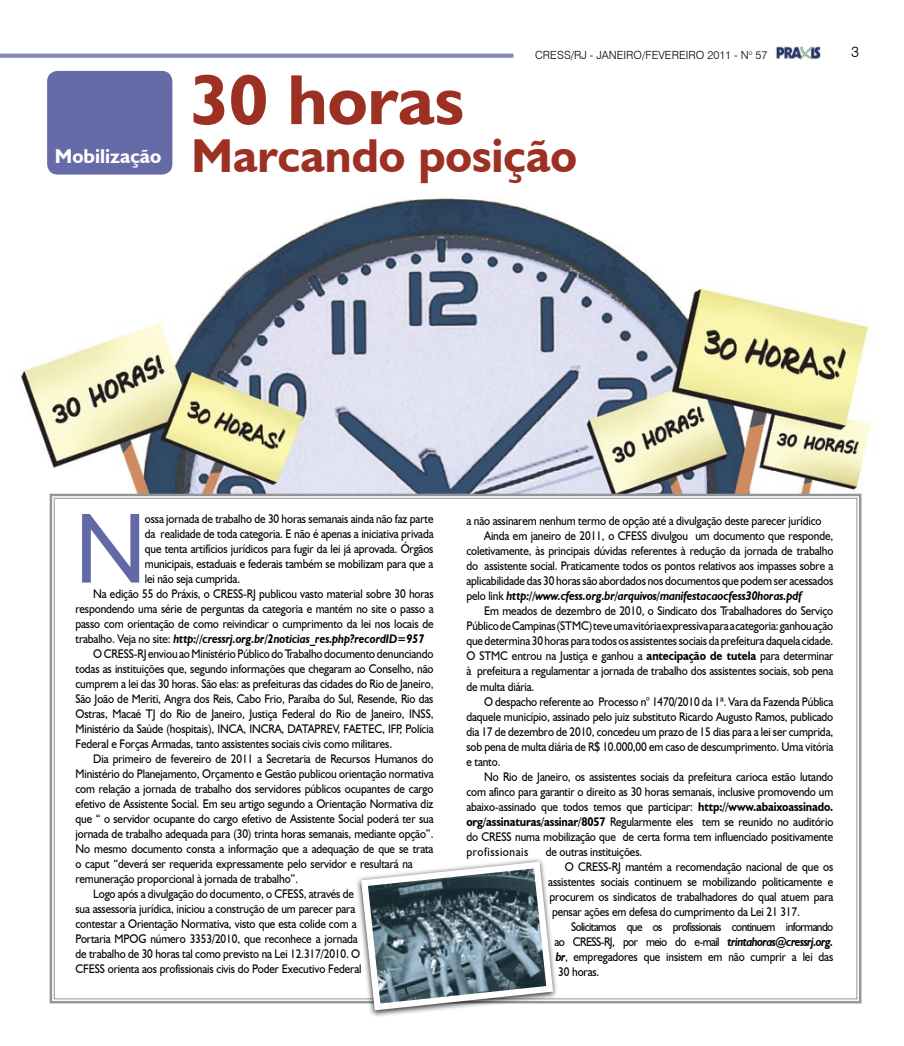
<style>
.page{position:relative;width:904px;height:1046px;background:#fff}
.page>*{position:absolute;margin:0;border:0;box-sizing:border-box;transform-origin:0 0}
.t1{font:100.38px "Humanist 521 BT";color:#6369a6;scale:.9 1}
.t2{font:700 71.25px "Humanist 521 BT";color:#9c3123}
.t3{font:700 47.5px "Humanist 521 BT";color:#9c3123}
.t4{font:700 20px "Humanist 521 BT";color:#fff}
.t5{font:300 15px "Swiss 721 BT";color:#000}
.t6{font:12.5px "Humanist 521 BT";letter-spacing:-.01em;color:#000;scale:.9 1}
.t7{font:italic 700 12.5px "Humanist 521 BT";letter-spacing:-.01em;color:#000;scale:.9 1}
.t8{font:12.5px "Humanist 521 BT";letter-spacing:-.05em;color:#000;scale:.9 1}
.t9{font:12.5px "Humanist 521 BT";letter-spacing:.05em;color:#000;scale:.9 1}
.t10{font:300 11.25px "Swiss 721 BT";color:#000}
.s1{font-weight:400;font-style:normal}
.s2{font-weight:700}
.s3{font-weight:700;font-style:italic}
</style>
<div class="page">
<img style="left:775px;top:46px;width:45px;height:14px">
<hr style="left:0;top:54px;width:513px;height:3px;background:#8788ba">
<img style="left:21px;top:198px;width:851px;height:294px">
<svg style="left:49px;top:492px;width:813px;height:512px"></svg>
<div style="left:47px;top:71px;width:125px;height:103px;background:#646ba7;border-radius:11px"></div>
<div style="left:354px;top:857px;width:210px;height:166px;background:#fff"></div>
<svg style="left:357px;top:859px;width:199px;height:154px"></svg>
<h2 class="t2" style="left:190px;top:55px;width:275px">30 horas</h2>
<p class="t10" style="left:535px;top:48px;width:234px">CRESS/RJ - JANEIRO/FEVEREIRO 2011 - N<sup>o</sup> 57</p>
<p class="t5" style="left:851px;top:43px;width:9px">3</p>
<h3 class="t4" style="left:55px;top:144px;width:108px">Mobilização</h3>
<h3 class="t3" style="left:191px;top:126px;width:387px">Marcando posição</h3>
<h1 class="t1" style="left:75px;top:486px;width:80px">N</h1>
<p class="t6" style="left:145px;top:510px;width:322px">ossa jornada de trabalho de 30 horas semanais ainda não faz parte</p>
<p class="t6" style="left:145px;top:525px;width:322px">da realidade de toda categoria. E não é apenas a iniciativa privada</p>
<p class="t6" style="left:145px;top:540px;width:322px">que tenta artifícios jurídicos para fugir da lei já aprovada. Órgãos</p>
<p class="t6" style="left:145px;top:555px;width:322px">municipais, estaduais e federais também se mobilizam para que a</p>
<p class="t6" style="left:145px;top:570px;width:107px">lei não seja cumprida.</p>
<p class="t6" style="left:93px;top:585px;width:379px">Na edição 55 do Práxis, o CRESS-RJ publicou vasto material sobre 30 horas</p>
<p class="t6" style="left:75px;top:600px;width:399px">respondendo uma série de perguntas da categoria e mantém no site o passo a</p>
<p class="t6" style="left:75px;top:615px;width:399px">passo com orientação de como reivindicar o cumprimento da lei nos locais de</p>
<p class="t7" style="left:75px;top:630px;width:389px"><span class="s1">trabalho. Veja no site:</span> http://cressrj.org.br/2noticias_res.php?recordID=957</p>
<p class="t6" style="left:93px;top:645px;width:379px">O CRESS-RJ enviou ao Ministério Público do Trabalho documento denunciando</p>
<p class="t6" style="left:75px;top:660px;width:399px">todas as instituições que, segundo informações que chegaram ao Conselho, não</p>
<p class="t6" style="left:75px;top:675px;width:399px">cumprem a lei das 30 horas. São elas: as prefeituras das cidades do Rio de Janeiro,</p>
<p class="t6" style="left:75px;top:690px;width:399px">São João de Meriti, Angra dos Reis, Cabo Frio, Paraíba do Sul, Resende, Rio das</p>
<p class="t6" style="left:75px;top:705px;width:399px">Ostras, Macaé TJ do Rio de Janeiro, Justiça Federal do Rio de Janeiro, INSS,</p>
<p class="t6" style="left:75px;top:720px;width:399px">Ministério da Saúde (hospitais), INCA, INCRA, DATAPREV, FAETEC, IFP, Polícia</p>
<p class="t6" style="left:75px;top:735px;width:353px">Federal e Forças Armadas, tanto assistentes sociais civis como militares.</p>
<p class="t6" style="left:93px;top:750px;width:379px">Dia primeiro de fevereiro de 2011 a Secretaria de Recursos Humanos do</p>
<p class="t6" style="left:75px;top:765px;width:399px">Ministério do Planejamento, Orçamento e Gestão publicou orientação normativa</p>
<p class="t6" style="left:75px;top:780px;width:399px">com relação a jornada de trabalho dos servidores públicos ocupantes de cargo</p>
<p class="t6" style="left:75px;top:795px;width:399px">efetivo de Assistente Social. Em seu artigo segundo a Orientação Normativa diz</p>
<p class="t6" style="left:75px;top:810px;width:399px">que “ o servidor ocupante do cargo efetivo de Assistente Social poderá ter sua</p>
<p class="t6" style="left:75px;top:825px;width:399px">jornada de trabalho adequada para (30) trinta horas semanais, mediante opção”.</p>
<p class="t6" style="left:75px;top:840px;width:399px">No mesmo documento consta a informação que a adequação de que se trata</p>
<p class="t6" style="left:75px;top:855px;width:376px">o caput “deverá ser requerida expressamente pelo servidor e resultará na</p>
<p class="t6" style="left:75px;top:870px;width:249px">remuneração proporcional à jornada de trabalho”.</p>
<p class="t6" style="left:93px;top:885px;width:291px">Logo após a divulgação do documento, o CFESS, através de</p>
<p class="t6" style="left:75px;top:900px;width:312px">sua assessoria jurídica, iniciou a construção de um parecer para</p>
<p class="t6" style="left:75px;top:915px;width:314px">contestar a Orientação Normativa, visto que esta colide com a</p>
<p class="t6" style="left:75px;top:930px;width:315px">Portaria MPOG número 3353/2010, que reconhece a jornada</p>
<p class="t6" style="left:75px;top:945px;width:318px">de trabalho de 30 horas tal como previsto na Lei 12.317/2010. O</p>
<p class="t6" style="left:75px;top:960px;width:319px">CFESS orienta aos profissionais civis do Poder Executivo Federal</p>
<p class="t6" style="left:466px;top:513px;width:396px">a não assinarem nenhum termo de opção até a divulgação deste parecer jurídico</p>
<p class="t6" style="left:484px;top:528px;width:389px">Ainda em janeiro de 2011, o CFESS divulgou um documento que responde,</p>
<p class="t6" style="left:466px;top:543px;width:409px">coletivamente, às principais dúvidas referentes à redução da jornada de trabalho</p>
<p class="t6" style="left:466px;top:558px;width:409px">do assistente social. Praticamente todos os pontos relativos aos impasses sobre a</p>
<p class="t6" style="left:466px;top:573px;width:409px">aplicabilidade das 30 horas são abordados nos documentos que podem ser acessados</p>
<p class="t7" style="left:466px;top:588px;width:374px"><span class="s1">pelo link</span> http://www.cfess.org.br/arquivos/manifestacaocfess30horas.pdf</p>
<p class="t6" style="left:484px;top:603px;width:389px">Em meados de dezembro de 2010, o Sindicato dos Trabalhadores do Serviço</p>
<p class="t6" style="left:466px;top:618px;width:409px">Público de Campinas (STMC) teve uma vitória expressiva para a categoria: ganhou ação</p>
<p class="t6" style="left:466px;top:633px;width:409px">que determina 30 horas para todos os assistentes sociais da prefeitura daquela cidade.</p>
<p class="t6" style="left:466px;top:648px;width:409px">O STMC entrou na Justiça e ganhou a <span class="s2">antecipação de tutela</span> para determinar</p>
<p class="t6" style="left:466px;top:663px;width:409px">à prefeitura a regulamentar a jornada de trabalho dos assistentes sociais, sob pena</p>
<p class="t6" style="left:466px;top:678px;width:77px">de multa diária.</p>
<p class="t6" style="left:484px;top:693px;width:389px">O despacho referente ao Processo n° 1470/2010 da 1ª. Vara da Fazenda Pública</p>
<p class="t6" style="left:466px;top:708px;width:409px">daquele município, assinado pelo juiz substituto Ricardo Augusto Ramos, publicado</p>
<p class="t6" style="left:466px;top:723px;width:409px">dia 17 de dezembro de 2010, concedeu um prazo de 15 dias para a lei ser cumprida,</p>
<p class="t6" style="left:466px;top:738px;width:409px">sob pena de multa diária de R$ 10.000,00 em caso de descumprimento. Uma vitória</p>
<p class="t6" style="left:466px;top:753px;width:39px">e tanto.</p>
<p class="t6" style="left:484px;top:768px;width:389px">No Rio de Janeiro, os assistentes sociais da prefeitura carioca estão lutando</p>
<p class="t6" style="left:466px;top:783px;width:409px">com afinco para garantir o direito as 30 horas semanais, inclusive promovendo um</p>
<p class="t6" style="left:466px;top:798px;width:409px">abaixo-assinado que todos temos que participar: <span class="s2">http://www.abaixoassinado.</span></p>
<p class="t6" style="left:466px;top:813px;width:409px"><span class="s2">org/assinaturas/assinar/8057</span> Regularmente eles tem se reunido no auditório</p>
<p class="t6" style="left:466px;top:828px;width:409px">do CRESS numa mobilização que de certa forma tem influenciado positivamente</p>
<p class="t9" style="left:466px;top:843px;width:70px">profissionais</p>
<p class="t6" style="left:546px;top:843px;width:109px">de outras instituições.</p>
<p class="t6" style="left:565px;top:858px;width:300px">O CRESS-RJ mantém a recomendação nacional de que os</p>
<p class="t6" style="left:548px;top:873px;width:318px">assistentes sociais continuem se mobilizando politicamente e</p>
<p class="t6" style="left:549px;top:888px;width:317px">procurem os sindicatos de trabalhadores do qual atuem para</p>
<p class="t6" style="left:552px;top:903px;width:277px">pensar ações em defesa do cumprimento da Lei 21 317.</p>
<p class="t8" style="left:571px;top:918px;width:293px">Solicitamos que os profissionais continuem informando</p>
<p class="t8" style="left:554px;top:933px;width:311px">ao CRESS-RJ, por meio do e-mail <span class="s3">trintahoras@cressrj.org.</span></p>
<p class="t6" style="left:556px;top:948px;width:310px"><span class="s3">br</span>, empregadores que insistem em não cumprir a lei das</p>
<p class="t6" style="left:558px;top:963px;width:47px">30 horas.</p>
</div>
